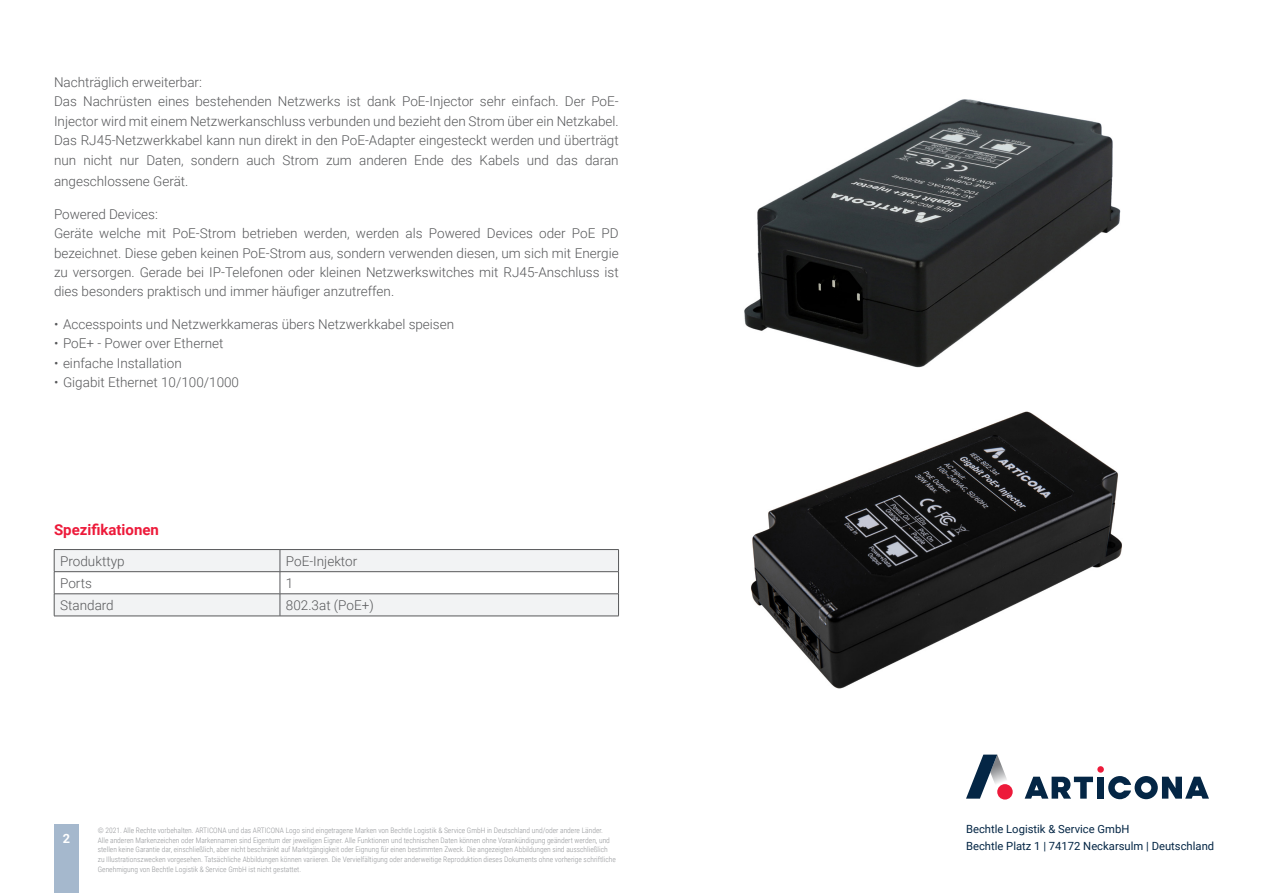
<style>
.page{position:relative;width:1263px;height:893px;background:#fff}
.page>*{position:absolute;margin:0;border:0;box-sizing:border-box;transform-origin:0 0}
.t1{font:700 15px "Roboto";color:#ed1a3a}
.t2{font:300 13.5px/19.5px "Roboto";color:#57585a}
.t3{font:700 12.75px "Roboto";color:#fff}
.t4{font:11.25px/16.5px "Roboto";color:#042645}
.t5{font:300 7.5px/9.8px "Roboto Condensed";color:#939598}
</style>
<div class="page">
<img style="left:744px;top:99px;width:376px;height:269px">
<img style="left:751px;top:411px;width:371px;height:277px">
<div style="left:54px;top:825px;width:25px;height:68px;background:#a5b8cd"></div>
<div style="left:1097px;top:766px;width:7px;height:7px;background:#ed1a3a;border-radius:50%"></div>
<svg style="left:1025px;top:777px;width:68px;height:22px"></svg>
<div style="left:1097px;top:777px;width:7px;height:22px;background:#042645"></div>
<svg style="left:1108px;top:776px;width:101px;height:23px"></svg>
<svg style="left:966px;top:755px;width:47px;height:44px"></svg>
<div style="left:997px;top:784px;width:16px;height:15px;background:#ed1a3a;border-radius:50%"></div>
<hr style="left:54px;top:549px;width:226px;height:1px;background:#57585a">
<hr style="left:280px;top:549px;width:339px;height:1px;background:#57585a">
<svg style="left:54px;top:550px;width:565px;height:66px"></svg>
<hr style="left:54px;top:616px;width:226px;height:1px;background:#57585a">
<hr style="left:280px;top:616px;width:339px;height:1px;background:#57585a">
<p class="t2" style="left:54px;top:72px;width:566px">Nachträglich erweiterbar:<br>Das Nachrüsten eines bestehenden Netzwerks ist dank PoE-Injector sehr einfach. Der PoE-Injector wird mit einem Netzwerkanschluss verbunden und bezieht den Strom über ein Netzkabel.<br>Das RJ45-Netzwerkkabel kann nun direkt in den PoE-Adapter eingesteckt werden und überträgt nun nicht nur Daten, sondern auch Strom zum anderen Ende des Kabels und das daran</p>
<p class="t2" style="left:54px;top:171px;width:136px">angeschlossene Gerät.</p>
<p class="t2" style="left:54px;top:203px;width:566px">Powered Devices:<br>Geräte welche mit PoE-Strom betrieben werden, werden als Powered Devices oder PoE PD bezeichnet. Diese geben keinen PoE-Strom aus, sondern verwenden diesen, um sich mit Energie zu versorgen. Gerade bei IP-Telefonen oder kleinen Netzwerkswitches mit RJ45-Anschluss ist dies besonders praktisch und immer häufiger anzutreffen.</p>
<p class="t2" style="left:54px;top:314px;width:402px">• Accesspoints und Netzwerkkameras übers Netzwerkkabel speisen</p>
<p class="t2" style="left:54px;top:333px;width:171px">• PoE+ - Power over Ethernet</p>
<p class="t2" style="left:54px;top:353px;width:129px">• einfache Installation</p>
<p class="t2" style="left:54px;top:372px;width:187px">• Gigabit Ethernet 10/100/1000</p>
<p class="t1" style="left:54px;top:519px;width:106px">Spezifikationen</p>
<p class="t2" style="left:60px;top:551px;width:66px">Produkttyp</p>
<p class="t2" style="left:286px;top:551px;width:73px">PoE-Injektor</p>
<p class="t2" style="left:60px;top:573px;width:33px">Ports</p>
<p class="t2" style="left:286px;top:573px;width:9px">1</p>
<p class="t2" style="left:60px;top:595px;width:55px">Standard</p>
<p class="t2" style="left:286px;top:595px;width:89px">802.3at (PoE+)</p>
<p class="t3" style="left:63px;top:829px;width:9px">2</p>
<p class="t4" style="left:966px;top:821px;width:250px">Bechtle Logistik &amp; Service GmbH<br>Bechtle Platz 1 | 74172 Neckarsulm | Deutschland</p>
<p class="t5" style="left:98px;top:825px;width:520px">© 2021. Alle Rechte vorbehalten. ARTICONA und das ARTICONA Logo sind eingetragene Marken von Bechtle Logistik &amp; Service GmbH in Deutschland und/oder andere Länder.<br>Alle anderen Markenzeichen oder Markennamen sind Eigentum der jeweiligen Eigner. Alle Funktionen und technischen Daten können ohne Vorankündigung geändert werden, und stellen keine Garantie dar, einschließlich, aber nicht beschränkt auf Marktgängigkeit oder Eignung für einen bestimmten Zweck. Die angezeigten Abbildungen sind ausschließlich zu Illustrationszwecken vorgesehen. Tatsächliche Abbildungen können variieren. Die Vervielfältigung oder anderweitige Reproduktion dieses Dokuments ohne vorherige schriftliche Genehmigung von Bechtle Logistik &amp; Service GmbH ist nicht gestattet.</p>
</div>
